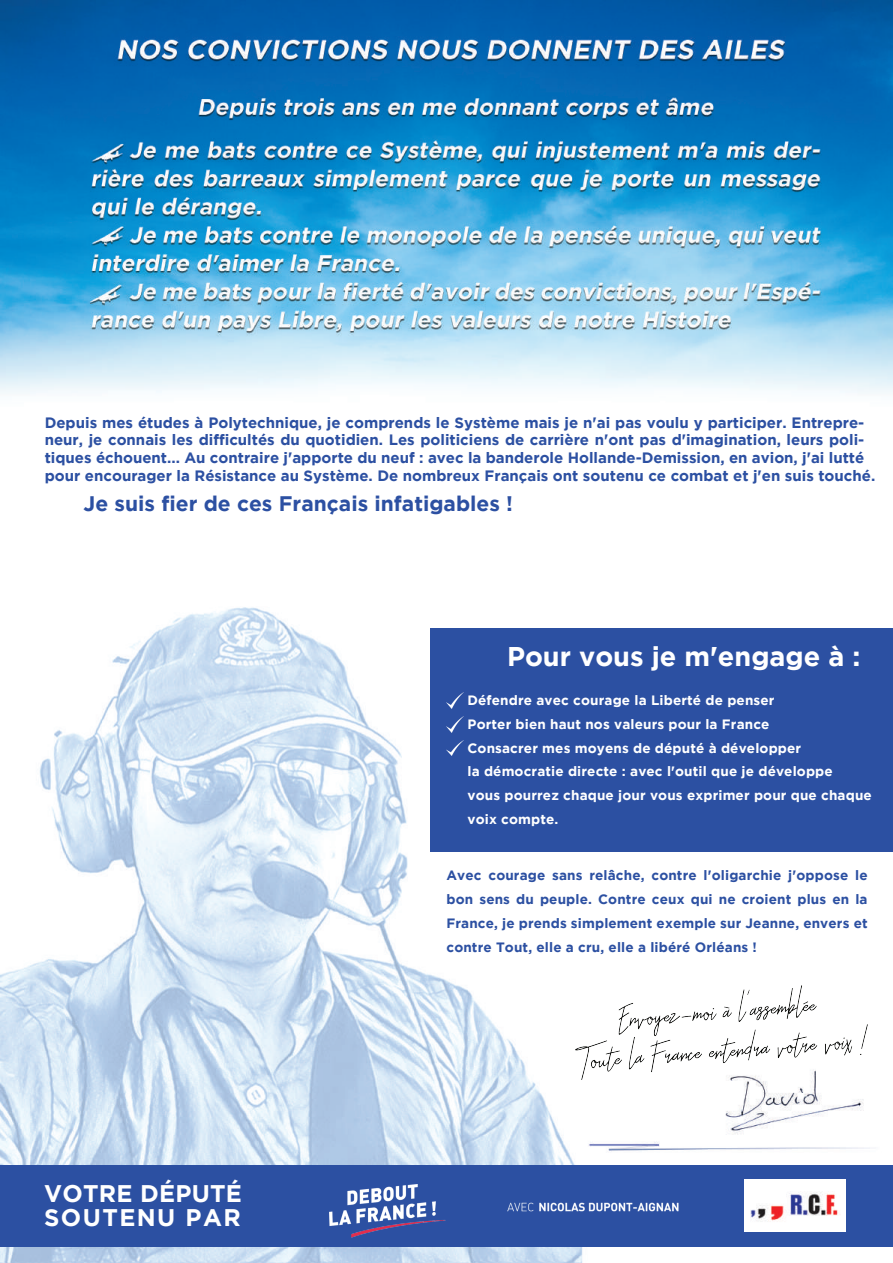
<style>
.page{position:relative;width:893px;height:1263px;background:#fff}
.page>*{position:absolute;margin:0;border:0;box-sizing:border-box;transform-origin:0 0}
.t1{font:700 27px "Gotham";color:#fff}
.t2{font:700 24px/23.7px "Gotham";letter-spacing:.01em;color:#fff}
.t3{font:700 21px "Gotham";color:#2c50a2}
.t4{font:700 15px/17.7px "Gotham";color:#2c50a2}
.t5{font:700 13.5px/23.7px "Gotham";letter-spacing:.01em;color:#fff}
.t6{font:700 13.5px/23.7px "Gotham";letter-spacing:.01em;color:#2c50a2;text-align:justify}
</style>
<div class="page">
<img style="left:0;top:0;width:893px;height:1263px">
<div style="left:431px;top:628px;width:462px;height:224px;background:#2c50a2"></div>
<div style="left:0;top:1165px;width:893px;height:81px;background:#2c50a2"></div>
<img style="left:446px;top:693px;width:17px;height:15px">
<img style="left:446px;top:717px;width:17px;height:15px">
<img style="left:446px;top:740px;width:17px;height:16px">
<img style="left:575px;top:986px;width:293px;height:93px">
<img style="left:329px;top:1184px;width:350px;height:53px">
<img style="left:744px;top:1180px;width:101px;height:51px">
<p class="t4" style="left:45px;top:413px;width:832px">Depuis mes études à Polytechnique, je comprends le Système mais je n'ai pas voulu y participer. Entrepre&shy;neur, je connais les difficultés du quotidien. Les politiciens de carrière n'ont pas d'imagination, leurs poli&shy;tiques échouent... Au contraire j'apporte du neuf : avec la banderole Hollande-Demission, en avion, j'ai lutté pour encourager la Résistance au Système. De nombreux Français ont soutenu ce combat et j'en suis touché.</p>
<h3 class="t3" style="left:84px;top:491px;width:431px">Je suis fier de ces Français infatigables !</h3>
<h1 class="t1" style="left:507px;top:641px;width:355px">Pour vous je m'engage à :</h1>
<p class="t5" style="left:467px;top:688px;width:406px">Défendre avec courage la Liberté de penser<br>Porter bien haut nos valeurs pour la France<br>Consacrer mes moyens de député à développer<br>la démocratie directe : avec l'outil que je développe<br>vous pourrez chaque jour vous exprimer pour que chaque voix compte.</p>
<h2 class="t2" style="left:44px;top:1181px;width:199px">VOTRE DÉPUTÉ<br>SOUTENU PAR</h2>
<p class="t6" style="left:446px;top:863px;width:423px">Avec courage sans relâche, contre l'oligarchie j'oppose le bon sens du peuple. Contre ceux qui ne croient plus en la France, je prends simplement exemple sur Jeanne, envers et contre Tout, elle a cru, elle a libéré Orléans !</p>
</div>
